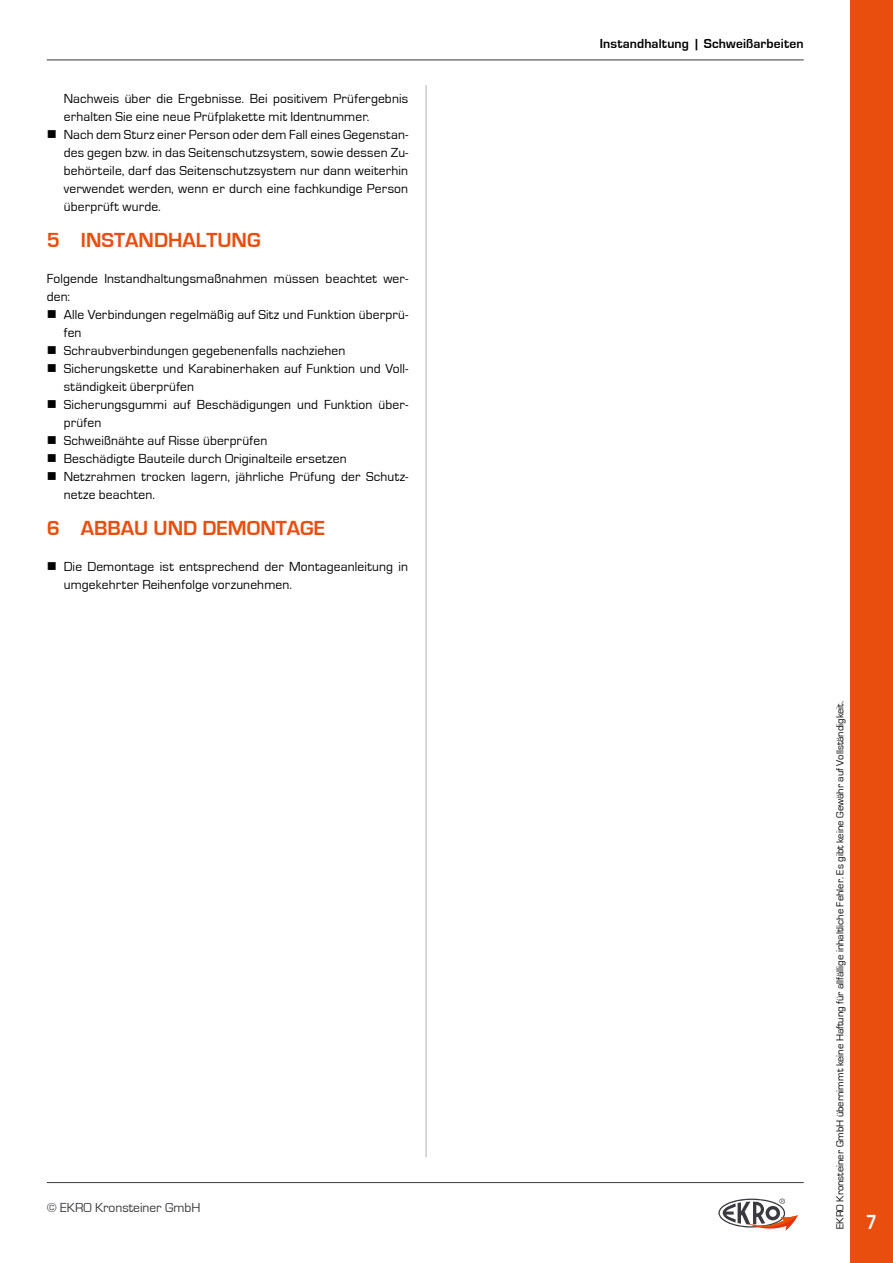
<style>
.page{position:relative;width:893px;height:1263px;background:#fff}
.page>*{position:absolute;margin:0;border:0;box-sizing:border-box;transform-origin:0 0}
.t1{font:700 21px "Eurostile";color:#e94e0f}
.t2{font:700 21px "Eurostile";color:#fff;scale:.82 1}
.t3{font:13.5px/18px "Eurostile";letter-spacing:.01em;color:#000}
.t4{font:700 13.5px "Eurostile";letter-spacing:.01em;color:#000}
.t5{font:13.5px "Eurostile";color:#3a3a40}
.t6{font:10.5px "Eurostile";color:#000}
</style>
<div class="page">
<hr style="left:426px;top:85px;width:1px;height:1072px;background:#b3b2b2">
<div style="left:850px;top:0;width:43px;height:1263px;background:#e94e0f"></div>
<hr style="left:47px;top:60px;width:757px;height:1px;background:#3a3a40">
<svg style="left:718px;top:1198px;width:80px;height:32px"></svg>
<hr style="left:47px;top:1182px;width:757px;height:1px;background:#3a3a40">
<p class="t3" style="left:64px;top:90px;width:346px">Nachweis über die Ergebnisse. Bei positivem Prüfergebnis erhalten Sie eine neue Prüfplakette mit Identnummer.</p>
<p class="t3" style="left:64px;top:126px;width:346px;text-align:justify;text-indent:-17px">■ Nach dem Sturz einer Person oder dem Fall eines Gegenstan&shy;des gegen bzw. in das Seitenschutzsystem, sowie dessen Zu&shy;behörteile, darf das Seitenschutzsystem nur dann weiterhin verwendet werden, wenn er durch eine fachkundige Person überprüft wurde.</p>
<h1 class="t1" style="left:47px;top:229px;width:215px">5 INSTANDHALTUNG</h1>
<p class="t3" style="left:47px;top:270px;width:363px">Folgende Instandhaltungsmaßnahmen müssen beachtet wer&shy;den:</p>
<p class="t3" style="left:64px;top:306px;width:346px;text-indent:-17px">■ Alle Verbindungen regelmäßig auf Sitz und Funktion überprü&shy;fen</p>
<p class="t3" style="left:47px;top:342px;width:300px">■ Schraubverbindungen gegebenenfalls nachziehen</p>
<p class="t3" style="left:64px;top:360px;width:346px;text-indent:-17px">■ Sicherungskette und Karabinerhaken auf Funktion und Voll&shy;ständigkeit überprüfen</p>
<p class="t3" style="left:64px;top:396px;width:346px;text-indent:-17px">■ Sicherungsgummi auf Beschädigungen und Funktion über&shy;prüfen</p>
<p class="t3" style="left:47px;top:432px;width:222px">■ Schweißnähte auf Risse überprüfen</p>
<p class="t3" style="left:47px;top:450px;width:302px">■ Beschädigte Bauteile durch Originalteile ersetzen</p>
<p class="t3" style="left:64px;top:468px;width:346px;text-indent:-17px">■ Netzrahmen trocken lagern, jährliche Prüfung der Schutz&shy;netze beachten.</p>
<h1 class="t1" style="left:47px;top:517px;width:280px">6 ABBAU UND DEMONTAGE</h1>
<p class="t3" style="left:64px;top:558px;width:346px;text-indent:-17px">■ Die Demontage ist entsprechend der Montageanleitung in umgekehrter Reihenfolge vorzunehmen.</p>
<p class="t5" style="left:47px;top:1201px;width:155px">© EKRO Kronsteiner GmbH</p>
<p class="t4" style="left:600px;top:36px;width:205px">Instandhaltung | Schweißarbeiten</p>
<p class="t6" style="left:834px;top:1229px;width:529px;rotate:-90deg">EKRO Kronsteiner GmbH übernimmt keine Haftung für allfällige inhaltliche Fehler. Es gibt keine Gewähr auf Vollständigkeit.</p>
<h1 class="t2" style="left:866px;top:1210px;width:15px">7</h1>
</div>
